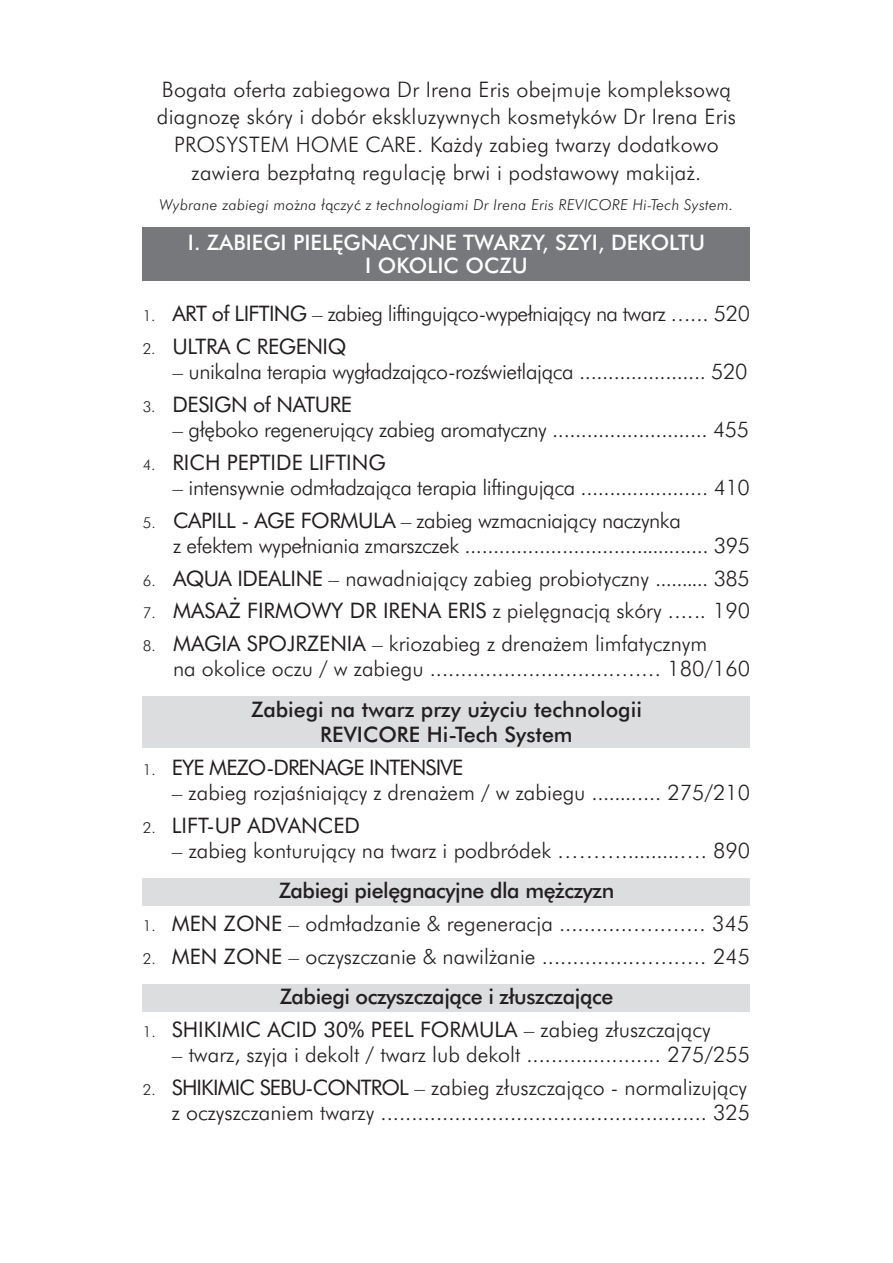
<style>
.page{position:relative;width:893px;height:1263px;background:#fff}
.page>*{position:absolute;margin:0;border:0;box-sizing:border-box;transform-origin:0 0}
.t1{font:300 21.45px/27.8px "Futura PL";color:#231f20;text-align:center}
.t2{font:300 21.45px/25.2px "Futura PL";letter-spacing:-.02em;color:#231f20}
.t3{font:21.45px "Futura PL";letter-spacing:-.01em;color:#231f20}
.t4{font:300 21.45px "Futura PL";letter-spacing:-.03em;color:#231f20}
.t5{font:500 21.45px/25.2px "Futura PL";color:#231f20;text-align:center}
.t6{font:500 21.45px/22.6px "Futura PL";color:#fff;text-align:center}
.t7{font:500 21.45px "Futura PL";letter-spacing:-.02em;color:#231f20}
.t8{font:21.45px "Futura PL";letter-spacing:-.04em;color:#231f20}
.t9{font:italic 300 15.15px "Futura PL";letter-spacing:.02em;color:#231f20}
.s1{font-style:normal}
.s2{font-size:15.15px}
.s3{font-weight:400}
.s4{font-weight:300;font-size:15.15px}
.s5{font-weight:500}
.s6{font-weight:300}
</style>
<div class="page">
<div style="left:143px;top:227px;width:607px;height:54px;background:#76787b"></div>
<div style="left:143px;top:697px;width:607px;height:51px;background:#dcdddf"></div>
<div style="left:143px;top:878px;width:607px;height:28px;background:#dcdddf"></div>
<div style="left:143px;top:985px;width:607px;height:27px;background:#dcdddf"></div>
<p class="t1" style="left:157px;top:76px;width:580px">Bogata oferta zabiegowa Dr Irena Eris obejmuje kompleksowà diagnoz´ skóry i dobór ekskluzywnych kosmetyków Dr Irena Eris PROSYSTEM HOME CARE. Ka˝dy zabieg twarzy dodatkowo zawiera bezpłatnà regulacj´ brwi i podstawowy makija˝.</p>
<p class="t9" style="left:159px;top:197px;width:575px">Wybrane zabiegi mo<span class="s1">˝</span>na ł<span class="s1">à</span>czy<span class="s1">ç</span> z technologiami Dr Irena Eris REVICORE Hi-Tech System.</p>
<p class="t6" style="left:188px;top:233px;width:518px">I. ZABIEGI PIEL¢GNACYJNE TWARZY, SZYI, DEKOLTU<br>I OKOLIC OCZU</p>
<p class="t4" style="left:143px;top:303px;width:609px"><span class="s2">1.</span> <span class="s3">ART of LIFTING</span> – zabieg liftingujàco-wypełniajàcy na twarz ...... 520</p>
<p class="t3" style="left:143px;top:336px;width:205px"><span class="s4">2.</span> ULTRA C REGENIQ</p>
<p class="t2" style="left:172px;top:360px;width:576px">– unikalna terapia wygładzajàco-rozÊwietlajàca ...................... 520</p>
<p class="t3" style="left:143px;top:394px;width:211px"><span class="s4">3.</span> DESIGN of NATURE</p>
<p class="t2" style="left:172px;top:418px;width:578px">– gł´boko regenerujàcy zabieg aromatyczny ........................... 455</p>
<p class="t3" style="left:143px;top:452px;width:244px"><span class="s4">4.</span> RICH PEPTIDE LIFTING</p>
<p class="t2" style="left:172px;top:476px;width:579px">– intensywnie odmładzajàca terapia liftingujàca ...................... 410</p>
<p class="t2" style="left:173px;top:509px;width:578px;text-indent:-30px"><span class="s2">5.</span> <span class="s3">CAPILL - AGE FORMULA</span> – zabieg wzmacniajàcy naczynka<br>z efektem wypełniania zmarszczek ........................................... 395</p>
<p class="t1" style="left:143px;top:565px;width:608px"><span class="s2">6.</span> <span class="s3">AQUA IDEALINE</span> – nawadniajàcy zabieg probiotyczny .......... 385</p>
<p class="t1" style="left:143px;top:598px;width:609px"><span class="s2">7.</span> <span class="s3">MASA˚ FIRMOWY DR IRENA ERIS</span> z piel´gnacjà skóry ...... 190</p>
<p class="t1" style="left:173px;top:632px;width:578px;line-height:25.2px;text-align:left;text-indent:-30px"><span class="s2">8.</span> <span class="s3">MAGIA SPOJRZENIA</span> – kriozabieg z drena˝em limfatycznym<br>na okolice oczu / w zabiegu ..................................... 180/160</p>
<p class="t5" style="left:251px;top:698px;width:392px">Zabiegi na twarz przy u˝yciu technologii<br>REVICORE Hi-Tech System</p>
<p class="t8" style="left:143px;top:756px;width:322px"><span class="s4">1.</span> EYE MEZO-DRENAGE INTENSIVE</p>
<p class="t1" style="left:172px;top:780px;width:580px">– zabieg rozjaÊniajàcy z drena˝em / w zabiegu ............ 275/210</p>
<p class="t3" style="left:143px;top:814px;width:219px"><span class="s4">2.</span> LIFT-UP ADVANCED</p>
<p class="t1" style="left:172px;top:837px;width:580px">– zabieg konturujàcy na twarz i podbródek ………..........…. 890</p>
<p class="t7" style="left:279px;top:880px;width:337px">Zabiegi piel´gnacyjne dla m´˝czyzn</p>
<p class="t1" style="left:143px;top:911px;width:608px"><span class="s2">1.</span> <span class="s3">MEN ZONE</span> – odmładzanie &amp; regeneracja ....................... 345</p>
<p class="t1" style="left:143px;top:937px;width:609px;line-height:40.3px"><span class="s2">2.</span> <span class="s3">MEN ZONE</span> – oczyszczanie &amp; nawil˝anie .......................... 245<br><span class="s5">Zabiegi oczyszczajàce i złuszczajàce</span></p>
<p class="t3" style="left:143px;top:1019px;width:569px"><span class="s4">1.</span> SHIKIMIC ACID 30% PEEL FORMULA <span class="s6">– zabieg złuszczajàcy</span></p>
<p class="t1" style="left:172px;top:1042px;width:580px">– twarz, szyja i dekolt / twarz lub dekolt ...................... 275/255</p>
<p class="t1" style="left:143px;top:1076px;width:609px;line-height:25.2px;text-align:right"><span class="s2">2.</span> <span class="s3">SHIKIMIC SEBU-CONTROL</span> – zabieg złuszczajàco - normalizujàcy z oczyszczaniem twarzy ..................................................... 325</p>
</div>
